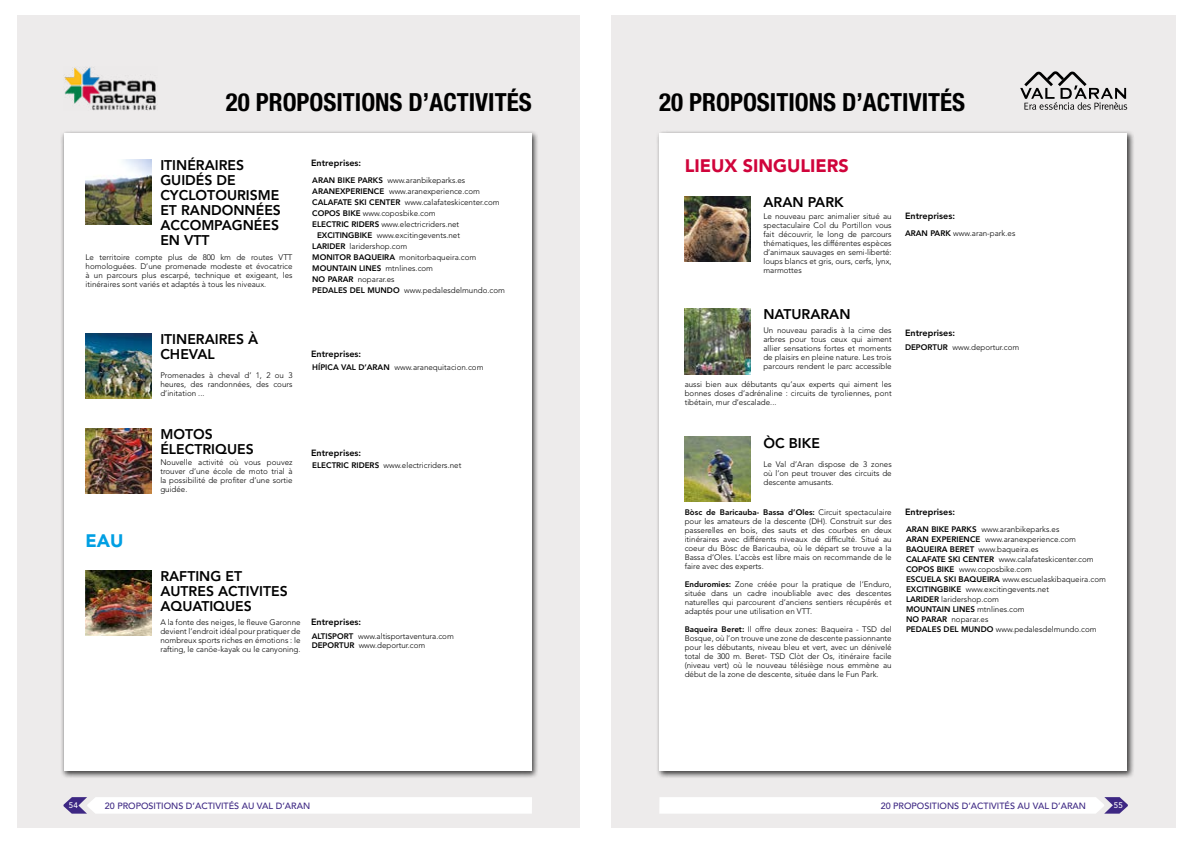
<style>
.page{position:relative;width:1191px;height:842px;background:#fff}
.page>*{position:absolute;margin:0;border:0;box-sizing:border-box;transform-origin:0 0}
.t1{font:700 condensed 25px "Helvetica Neue LT Std";color:#000}
.t2{font:900 18px "Avenir LT Std";color:#d0043b}
.t3{font:900 18px "Avenir LT Std";color:#009fe3}
.t4{font:800 14px/15px "Avenir LT Std";color:#000}
.t5{font:800 9px "Avenir LT Std";color:#000}
.t6{font:500 9px "Avenir LT Std";color:#3d2783}
.t7{font:300 8px/9px "Avenir LT Std";color:#000;text-align:justify}
.t8{font:800 8px "Avenir LT Std";color:#000}
.t9{font:500 8px "Avenir LT Std";color:#fff}
.s1{font-weight:800}
.s2{font-weight:300}
</style>
<div class="page">
<div style="left:17px;top:16px;width:562px;height:812px;background:#edebeb"></div>
<div style="left:611px;top:16px;width:564px;height:812px;background:#edebeb"></div>
<svg style="left:1020px;top:71px;width:107px;height:39px"></svg>
<img style="left:64px;top:67px;width:92px;height:44px">
<div style="left:61px;top:130px;width:478px;height:648px;background:#000;opacity:.75"></div>
<div style="left:64px;top:133px;width:467px;height:638px;background:#fff"></div>
<div style="left:656px;top:130px;width:478px;height:648px;background:#000;opacity:.75"></div>
<div style="left:659px;top:133px;width:468px;height:638px;background:#fff"></div>
<div style="left:63px;top:797px;width:469px;height:17px;background:#fff"></div>
<div style="left:659px;top:797px;width:469px;height:17px;background:#fff"></div>
<img style="left:86px;top:160px;width:65px;height:65px">
<img style="left:86px;top:333px;width:65px;height:65px">
<img style="left:684px;top:196px;width:66px;height:65px">
<img style="left:684px;top:309px;width:66px;height:65px">
<img style="left:684px;top:436px;width:66px;height:66px">
<img style="left:86px;top:570px;width:65px;height:66px">
<img style="left:86px;top:428px;width:65px;height:65px">
<h1 class="t1" style="left:226px;top:87px;width:307px">20 PROPOSITIONS D’ACTIVITÉS</h1>
<h3 class="t4" style="left:160px;top:158px;width:122px">ITINÉRAIRES<br>GUIDÉS DE<br>CYCLOTOURISME<br>ET RANDONNÉES<br>ACCOMPAGNÉES<br>EN VTT</h3>
<p class="t7" style="left:86px;top:253px;width:208px">Le territoire compte plus de 800 km de routes VTT homologuées. D’une promenade modeste et évocatrice à un parcours plus escarpé, technique et exigeant, les itinéraires sont variés et adaptés à tous les niveaux.</p>
<h3 class="t4" style="left:160px;top:332px;width:99px">ITINERAIRES À<br>CHEVAL</h3>
<p class="t7" style="left:160px;top:371px;width:134px">Promenades à cheval d’ 1, 2 ou 3 heures, des randonnées, des cours d’initation ...</p>
<h3 class="t4" style="left:160px;top:426px;width:95px">MOTOS<br>ÉLECTRIQUES</h3>
<p class="t7" style="left:160px;top:458px;width:134px">Nouvelle activité où vous pouvez trouver d’une école de moto trial à la possibilité de profiter d’une sortie guidée.</p>
<p class="t5" style="left:311px;top:158px;width:52px">Entreprises:</p>
<p class="t7" style="left:312px;top:175px;width:155px"><span class="s1">ARAN BIKE PARKS</span> www.aranbikeparks.es</p>
<p class="t7" style="left:312px;top:186px;width:169px"><span class="s1">ARANEXPERIENCE</span> www.aranexperience.com</p>
<p class="t7" style="left:312px;top:197px;width:189px"><span class="s1">CALAFATE SKI CENTER</span> www.calafateskicenter.com</p>
<p class="t7" style="left:312px;top:208px;width:125px"><span class="s1">COPOS BIKE</span> www.coposbike.com</p>
<p class="t7" style="left:312px;top:219px;width:148px"><span class="s1">ELECTRIC RIDERS</span> www.electricriders.net</p>
<p class="t7" style="left:317px;top:230px;width:144px"><span class="s1">EXCITINGBIKE</span> www.excitingevents.net</p>
<p class="t7" style="left:312px;top:241px;width:96px"><span class="s1">LARIDER</span> laridershop.com</p>
<p class="t7" style="left:312px;top:252px;width:166px"><span class="s1">MONITOR BAQUEIRA</span> monitorbaqueira.com</p>
<p class="t8" style="left:312px;top:263px;width:122px">MOUNTAIN LINES <span class="s2">mtnlines.com</span></p>
<p class="t7" style="left:312px;top:274px;width:84px"><span class="s1">NO PARAR</span> noparar.es</p>
<p class="t7" style="left:312px;top:285px;width:194px"><span class="s1">PEDALES DEL MUNDO</span> www.pedalesdelmundo.com</p>
<p class="t5" style="left:311px;top:348px;width:52px">Entreprises:</p>
<p class="t7" style="left:312px;top:363px;width:173px"><span class="s1">HÍPICA VAL D’ARAN</span> www.aranequitacion.com</p>
<p class="t5" style="left:311px;top:448px;width:52px">Entreprises:</p>
<p class="t7" style="left:312px;top:461px;width:151px"><span class="s1">ELECTRIC RIDERS</span> www.electricriders.net</p>
<h2 class="t3" style="left:86px;top:530px;width:40px">EAU</h2>
<h3 class="t4" style="left:160px;top:569px;width:129px">RAFTING ET<br>AUTRES ACTIVITES<br>AQUATIQUES</h3>
<p class="t7" style="left:160px;top:618px;width:142px">A la fonte des neiges, le fleuve Garonne devient l’endroit idéal pour pratiquer de nombreux sports riches en émotions : le rafting, le canöe-kayak ou le canyoning.</p>
<p class="t5" style="left:311px;top:617px;width:52px">Entreprises:</p>
<p class="t7" style="left:312px;top:632px;width:144px"><span class="s1">ALTISPORT</span> www.altisportaventura.com<br><span class="s1">DEPORTUR</span> www.deportur.com</p>
<h1 class="t1" style="left:659px;top:87px;width:307px">20 PROPOSITIONS D’ACTIVITÉS</h1>
<h2 class="t2" style="left:684px;top:154px;width:165px">LIEUX SINGULIERS</h2>
<h3 class="t4" style="left:763px;top:194px;width:82px">ARAN PARK</h3>
<p class="t7" style="left:763px;top:211px;width:130px">Le nouveau parc animalier situé au spectaculaire Col du Portillon vous fait découvrir, le long de parcours thématiques, les différentes espèces d’animaux sauvages en semi-liberté: loups blancs et gris, ours, cerfs, lynx, marmottes</p>
<p class="t5" style="left:905px;top:211px;width:52px">Entreprises:</p>
<p class="t7" style="left:905px;top:228px;width:112px"><span class="s1">ARAN PARK</span> www.aran-park.es</p>
<h3 class="t4" style="left:763px;top:307px;width:89px">NATURARAN</h3>
<p class="t7" style="left:763px;top:326px;width:130px">Un nouveau paradis à la cime des arbres pour tous ceux qui aiment allier sensations fortes et moments de plaisirs en pleine nature. Les trois parcours rendent le parc accessible</p>
<p class="t7" style="left:684px;top:380px;width:208px">aussi bien aux débutants qu’aux experts qui aiment les bonnes doses d’adrénaline : circuits de tyroliennes, pont tibétain, mur d’escalade...</p>
<h3 class="t4" style="left:763px;top:436px;width:58px">ÒC BIKE</h3>
<p class="t7" style="left:763px;top:460px;width:130px">Le Val d’Aran dispose de 3 zones où l’on peut trouver des circuits de descente amusants.</p>
<p class="t7" style="left:684px;top:507px;width:208px"><span class="s1">Bòsc de Baricauba- Bassa d’Oles:</span> Circuit spectaculaire pour les amateurs de la descente (DH). Construit sur des passerelles en bois, des sauts et des courbes en deux itinéraires avec différents niveaux de difficulté. Situé au coeur du Bòsc de Baricauba, où le départ se trouve a la Bassa d’Oles. L’accès est libre mais on recommande de le faire avec des experts.</p>
<p class="t7" style="left:684px;top:579px;width:208px"><span class="s1">Enduromies:</span> Zone créée pour la pratique de l’Enduro, située dans un cadre inoubliable avec des descentes naturelles qui parcourent d’anciens sentiers récupérés et adaptés pour une utilisation en VTT.</p>
<p class="t7" style="left:684px;top:624px;width:208px"><span class="s1">Baqueira Beret:</span> Il offre deux zones: Baqueira - TSD del Bosque, où l’on trouve une zone de descente passionnante pour les débutants, niveau bleu et vert, avec un dénivelé total de 300 m. Beret- TSD Clòt der Os, itinéraire facile (niveau vert) où le nouveau télésiège nous emmène au début de la zone de descente, située dans le Fun Park.</p>
<p class="t5" style="left:905px;top:327px;width:52px">Entreprises:</p>
<p class="t7" style="left:905px;top:342px;width:116px"><span class="s1">DEPORTUR</span> www.deportur.com</p>
<p class="t5" style="left:905px;top:507px;width:52px">Entreprises:</p>
<p class="t7" style="left:906px;top:524px;width:201px;line-height:10px;text-align:left"><span class="s1">ARAN BIKE PARKS</span> www.aranbikeparks.es<br><span class="s1">ARAN EXPERIENCE</span> www.aranexperience.com <span class="s1">BAQUEIRA BERET</span> www.baqueira.es<br><span class="s1">CALAFATE SKI CENTER</span> www.calafateskicenter.com <span class="s1">COPOS BIKE</span> www.coposbike.com<br><span class="s1">ESCUELA SKI BAQUEIRA</span> www.escuelaskibaqueira.com <span class="s1">EXCITINGBIKE</span> www.excitingevents.net<br><span class="s1">LARIDER</span> laridershop.com<br><span class="s1">MOUNTAIN LINES</span> mtnlines.com<br><span class="s1">NO PARAR</span> noparar.es<br><span class="s1">PEDALES DEL MUNDO</span> www.pedalesdelmundo.com</p>
<p class="t9" style="left:69px;top:801px;width:10px">54</p>
<p class="t6" style="left:105px;top:800px;width:207px">20 PROPOSITIONS D’ACTIVITÉS AU VAL D’ARAN</p>
<p class="t6" style="left:880px;top:800px;width:207px">20 PROPOSITIONS D’ACTIVITÉS AU VAL D’ARAN</p>
<p class="t9" style="left:1113px;top:801px;width:10px">55</p>
</div>
